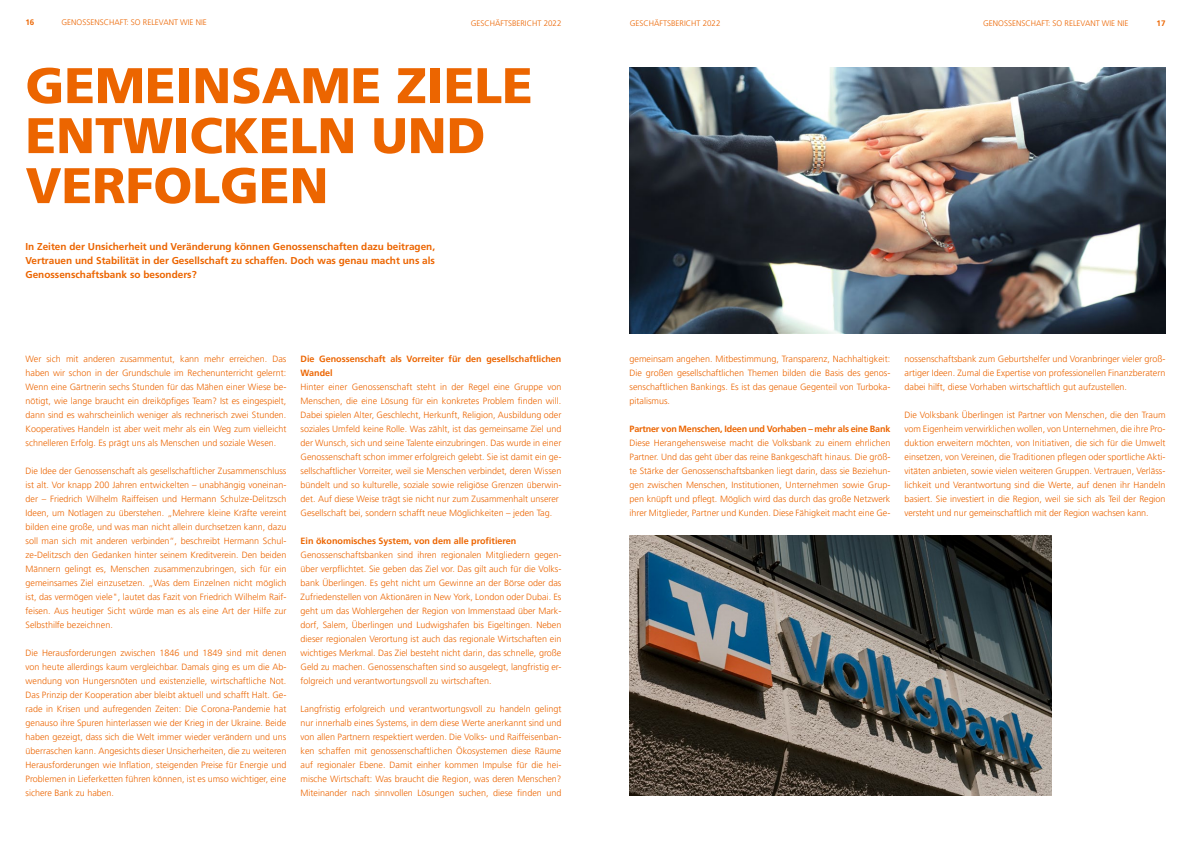
<style>
.page{position:relative;width:1191px;height:842px;background:#fff}
.page>*{position:absolute;margin:0;border:0;box-sizing:border-box;transform-origin:0 0}
.t1{font:900 50px/50px "Frutiger LT Std";color:#ec6500}
.t2{font:700 10px/14px "Frutiger LT Std";color:#ec6500;text-align:justify}
.t3{font:300 9px/14px "Frutiger LT Pro";color:#ec6500;text-align:justify}
.t4{font:700 9px/14px "Frutiger LT Pro";color:#ec6500}
.t5{font:700 9px "Frutiger LT Pro";letter-spacing:-.02em;color:#ec6500}
.t6{font:300 8px "Frutiger LT Pro";color:#ec6500}
.t7{font:300 8px "Frutiger LT Std";color:#ec6500}
.t8{font:700 8px "Frutiger LT Std";color:#ec6500}
</style>
<div class="page">
<img style="left:629px;top:536px;width:422px;height:260px">
<img style="left:630px;top:68px;width:535px;height:266px">
<p class="t8" style="left:26px;top:18px;width:10px">16</p>
<p class="t6" style="left:62px;top:18px;width:147px">GENOSSENSCHAFT: SO RELEVANT WIE NIE</p>
<p class="t7" style="left:471px;top:18px;width:92px">GESCHÄFTSBERICHT 2022</p>
<p class="t7" style="left:630px;top:18px;width:92px">GESCHÄFTSBERICHT 2022</p>
<p class="t6" style="left:983px;top:18px;width:147px">GENOSSENSCHAFT: SO RELEVANT WIE NIE</p>
<p class="t8" style="left:1156px;top:18px;width:10px">17</p>
<h1 class="t1" style="left:26px;top:60px;width:509px">GEMEINSAME ZIELE<br>ENTWICKELN UND<br>VERFOLGEN</h1>
<p class="t2" style="left:26px;top:239px;width:411px">In Zeiten der Unsicherheit und Veränderung können Genossenschaften dazu beitragen, Vertrauen und Stabilität in der Gesellschaft zu schaffen. Doch was genau macht uns als Genossenschaftsbank so besonders?</p>
<p class="t3" style="left:26px;top:352px;width:262px">Wer sich mit anderen zusammentut, kann mehr erreichen. Das haben wir schon in der Grundschule im Rechenunterricht gelernt:<br>Wenn eine Gärtnerin sechs Stunden für das Mähen einer Wiese be&shy;nötigt, wie lange braucht ein dreiköpfiges Team? Ist es eingespielt, dann sind es wahrscheinlich weniger als rechnerisch zwei Stunden.<br>Kooperatives Handeln ist aber weit mehr als ein Weg zum vielleicht schnelleren Erfolg. Es prägt uns als Menschen und soziale Wesen.</p>
<p class="t3" style="left:26px;top:464px;width:262px">Die Idee der Genossenschaft als gesellschaftlicher Zusammenschluss ist alt. Vor knapp 200 Jahren entwickelten – unabhängig voneinan&shy;der – Friedrich Wilhelm Raiffeisen und Hermann Schulze-Delitzsch Ideen, um Notlagen zu überstehen. „Mehrere kleine Kräfte vereint bilden eine große, und was man nicht allein durchsetzen kann, dazu soll man sich mit anderen verbinden“, beschreibt Hermann Schul&shy;ze-Delitzsch den Gedanken hinter seinem Kreditverein. Den beiden Männern gelingt es, Menschen zusammenzubringen, sich für ein gemeinsames Ziel einzusetzen. „Was dem Einzelnen nicht möglich ist, das vermögen viele", lautet das Fazit von Friedrich Wilhelm Raif&shy;feisen. Aus heutiger Sicht würde man es als eine Art der Hilfe zur Selbsthilfe bezeichnen.</p>
<p class="t3" style="left:26px;top:646px;width:262px">Die Herausforderungen zwischen 1846 und 1849 sind mit denen von heute allerdings kaum vergleichbar. Damals ging es um die Ab&shy;wendung von Hungersnöten und existenzielle, wirtschaftliche Not.<br>Das Prinzip der Kooperation aber bleibt aktuell und schafft Halt. Ge&shy;rade in Krisen und aufregenden Zeiten: Die Corona-Pandemie hat genauso ihre Spuren hinterlassen wie der Krieg in der Ukraine. Beide haben gezeigt, dass sich die Welt immer wieder verändern und uns überraschen kann. Angesichts dieser Unsicherheiten, die zu weiteren Herausforderungen wie Inflation, steigenden Preise für Energie und Problemen in Lieferketten führen können, ist es umso wichtiger, eine sichere Bank zu haben.</p>
<p class="t4" style="left:300px;top:351px;width:262px">Die Genossenschaft als Vorreiter für den gesellschaftlichen<br>Wandel</p>
<p class="t3" style="left:300px;top:379px;width:262px;text-align:left">Hinter einer Genossenschaft steht in der Regel eine Gruppe von Menschen, die eine Lösung für ein konkretes Problem finden will.<br>Dabei spielen Alter, Geschlecht, Herkunft, Religion, Ausbildung oder soziales Umfeld keine Rolle. Was zählt, ist das gemeinsame Ziel und der Wunsch, sich und seine Talente einzubringen. Das wurde in einer Genossenschaft schon immer erfolgreich gelebt. Sie ist damit ein ge&shy;sellschaftlicher Vorreiter, weil sie Menschen verbindet, deren Wissen bündelt und so kulturelle, soziale sowie religiöse Grenzen überwin&shy;det. Auf diese Weise trägt sie nicht nur zum Zusammenhalt unserer Gesellschaft bei, sondern schafft neue Möglichkeiten – jeden Tag.</p>
<p class="t4" style="left:300px;top:533px;width:217px">Ein ökonomisches System, von dem alle profitieren</p>
<p class="t3" style="left:300px;top:548px;width:262px">Genossenschaftsbanken sind ihren regionalen Mitgliedern gegen&shy;über verpflichtet. Sie geben das Ziel vor. Das gilt auch für die Volks&shy;bank Überlingen. Es geht nicht um Gewinne an der Börse oder das Zufriedenstellen von Aktionären in New York, London oder Dubai. Es geht um das Wohlergehen der Region von Immenstaad über Mark&shy;dorf, Salem, Überlingen und Ludwigshafen bis Eigeltingen. Neben dieser regionalen Verortung ist auch das regionale Wirtschaften ein wichtiges Merkmal. Das Ziel besteht nicht darin, das schnelle, große Geld zu machen. Genossenschaften sind so ausgelegt, langfristig er&shy;folgreich und verantwortungsvoll zu wirtschaften.</p>
<p class="t3" style="left:300px;top:702px;width:262px">Langfristig erfolgreich und verantwortungsvoll zu handeln gelingt nur innerhalb eines Systems, in dem diese Werte anerkannt sind und von allen Partnern respektiert werden. Die Volks- und Raiffeisenban&shy;ken schaffen mit genossenschaftlichen Ökosystemen diese Räume auf regionaler Ebene. Damit einher kommen Impulse für die hei&shy;mische Wirtschaft: Was braucht die Region, was deren Menschen?<br>Miteinander nach sinnvollen Lösungen suchen, diese finden und</p>
<p class="t3" style="left:629px;top:352px;width:262px">gemeinsam angehen. Mitbestimmung, Transparenz, Nachhaltigkeit:<br>Die großen gesellschaftlichen Themen bilden die Basis des genos&shy;senschaftlichen Bankings. Es ist das genaue Gegenteil von Turboka&shy;pitalismus.</p>
<p class="t5" style="left:629px;top:423px;width:262px">Partner von Menschen, Ideen und Vorhaben – mehr als eine Bank</p>
<p class="t3" style="left:629px;top:436px;width:262px">Diese Herangehensweise macht die Volksbank zu einem ehrlichen Partner. Und das geht über das reine Bankgeschäft hinaus. Die größ&shy;te Stärke der Genossenschaftsbanken liegt darin, dass sie Beziehun&shy;gen zwischen Menschen, Institutionen, Unternehmen sowie Grup&shy;pen knüpft und pflegt. Möglich wird das durch das große Netzwerk ihrer Mitglieder, Partner und Kunden. Diese Fähigkeit macht eine Ge-</p>
<p class="t3" style="left:904px;top:352px;width:262px">nossenschaftsbank zum Geburtshelfer und Voranbringer vieler groß&shy;artiger Ideen. Zumal die Expertise von professionellen Finanzberatern dabei hilft, diese Vorhaben wirtschaftlich gut aufzustellen.</p>
<p class="t3" style="left:904px;top:408px;width:262px">Die Volksbank Überlingen ist Partner von Menschen, die den Traum vom Eigenheim verwirklichen wollen, von Unternehmen, die ihre Pro&shy;duktion erweitern möchten, von Initiativen, die sich für die Umwelt einsetzen, von Vereinen, die Traditionen pflegen oder sportliche Akti&shy;vitäten anbieten, sowie vielen weiteren Gruppen. Vertrauen, Verläss&shy;lichkeit und Verantwortung sind die Werte, auf denen ihr Handeln basiert. Sie investiert in die Region, weil sie sich als Teil der Region versteht und nur gemeinschaftlich mit der Region wachsen kann.</p>
</div>
